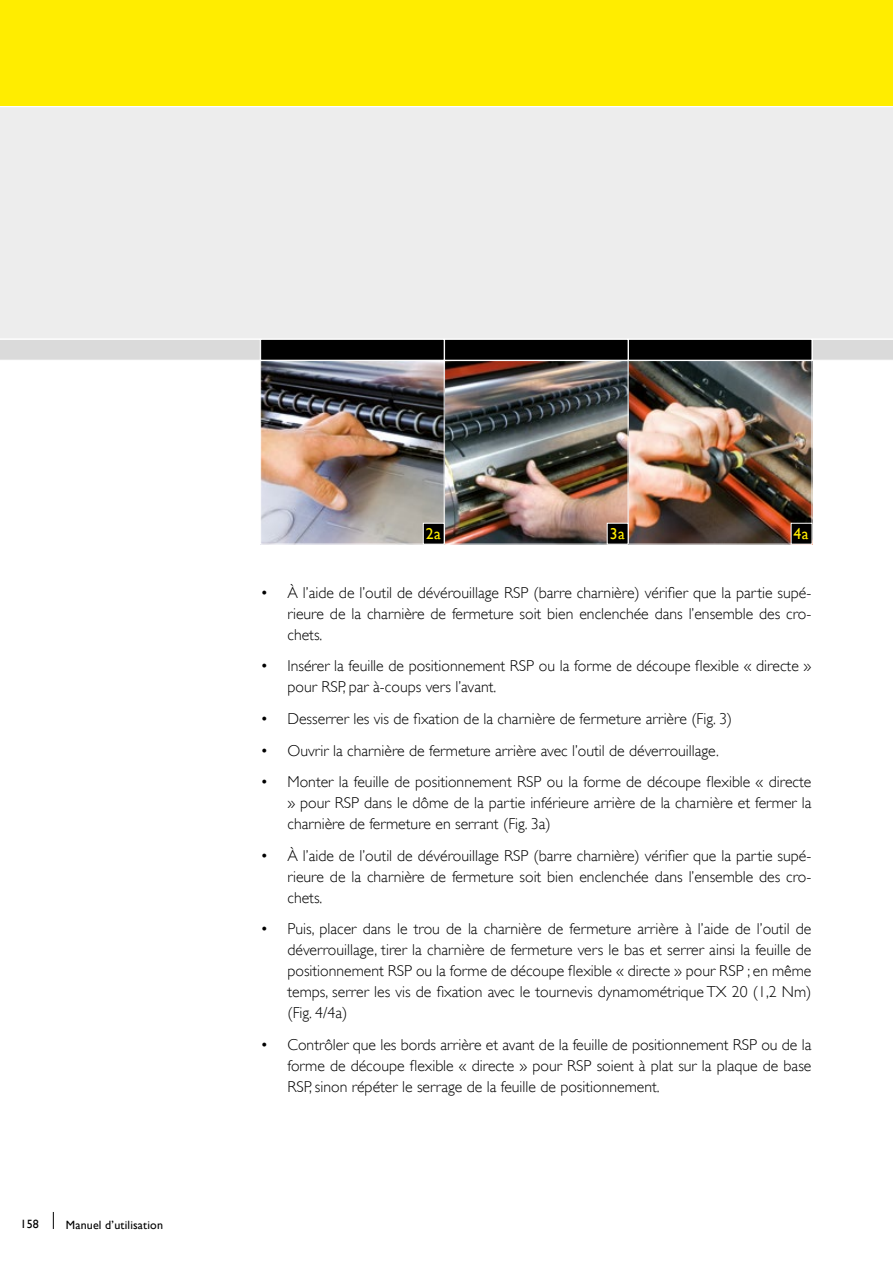
<style>
.page{position:relative;width:893px;height:1263px;background:#fff}
.page>*{position:absolute;margin:0;border:0;box-sizing:border-box;transform-origin:0 0}
.t1{font:300 15.75px/21px "Gill Sans";color:#000;text-align:justify}
.t2{font:15.75px "Gill Sans";color:#ffed00}
.t3{font:12px "Gill Sans";letter-spacing:.015em;color:#000}
</style>
<div class="page">
<div style="left:0;top:0;width:893px;height:106px;background:#ffed00"></div>
<div style="left:0;top:107px;width:893px;height:231px;background:#ededed"></div>
<div style="left:0;top:340px;width:260px;height:20px;background:#dadada"></div>
<div style="left:260px;top:339px;width:184px;height:21px;background:#000;border:1px solid #fff"></div>
<div style="left:444px;top:339px;width:184px;height:21px;background:#000;border:1px solid #fff"></div>
<div style="left:628px;top:339px;width:184px;height:21px;background:#000;border:1px solid #fff"></div>
<div style="left:813px;top:340px;width:80px;height:20px;background:#dadada"></div>
<svg style="left:53px;top:1212px;width:1px;height:17px"></svg>
<img style="left:630px;top:362px;width:180px;height:180px">
<div style="left:628px;top:360px;width:184px;height:184px;border:1px solid #fff"></div>
<img style="left:446px;top:362px;width:180px;height:180px">
<div style="left:444px;top:360px;width:184px;height:184px;border:1px solid #fff"></div>
<img style="left:262px;top:362px;width:180px;height:180px">
<div style="left:260px;top:360px;width:184px;height:184px;border:1px solid #fff"></div>
<div style="left:791px;top:523px;width:21px;height:21px;background:#000"></div>
<div style="left:607px;top:523px;width:21px;height:21px;background:#000"></div>
<div style="left:423px;top:523px;width:21px;height:21px;background:#000"></div>
<p class="t3" style="left:21px;top:1217px;width:20px">158</p>
<p class="t3" style="left:66px;top:1218px;width:99px">Manuel d’utilisation</p>
<p class="t2" style="left:426px;top:525px;width:16px">2a</p>
<p class="t2" style="left:610px;top:525px;width:16px">3a</p>
<p class="t2" style="left:793px;top:525px;width:16px">4a</p>
<p class="t2" style="left:430px;top:525px;width:9px">1</p>
<p class="t2" style="left:614px;top:525px;width:9px">2</p>
<p class="t2" style="left:797px;top:525px;width:9px">3</p>
<p class="t1" style="left:287px;top:582px;width:525px;text-indent:-27px">• À l’aide de l’outil de dévérouillage RSP (barre charnière) vérifier que la partie supé&shy;rieure de la charnière de fermeture soit bien enclenchée dans l’ensemble des cro&shy;chets.</p>
<p class="t1" style="left:287px;top:655px;width:525px;text-indent:-27px">• Insérer la feuille de positionnement RSP ou la forme de découpe flexible « directe » pour RSP, par à-coups vers l’avant.</p>
<p class="t1" style="left:260px;top:708px;width:473px">• Desserrer les vis de fixation de la charnière de fermeture arrière (Fig. 3)</p>
<p class="t1" style="left:260px;top:740px;width:460px">• Ouvrir la charnière de fermeture arrière avec l’outil de déverrouillage.</p>
<p class="t1" style="left:287px;top:771px;width:525px;text-indent:-27px">• Monter la feuille de positionnement RSP ou la forme de découpe flexible « directe » pour RSP dans le dôme de la partie inférieure arrière de la charnière et fermer la charnière de fermeture en serrant (Fig. 3a)</p>
<p class="t1" style="left:287px;top:845px;width:525px;text-indent:-27px">• À l’aide de l’outil de dévérouillage RSP (barre charnière) vérifier que la partie supé&shy;rieure de la charnière de fermeture soit bien enclenchée dans l’ensemble des cro&shy;chets.</p>
<p class="t1" style="left:287px;top:919px;width:525px;text-indent:-27px">• Puis, placer dans le trou de la charnière de fermeture arrière à l’aide de l’outil de déverrouillage, tirer la charnière de fermeture vers le bas et serrer ainsi la feuille de positionnement RSP ou la forme de découpe flexible « directe » pour RSP ; en même temps, serrer les vis de fixation avec le tournevis dynamométrique TX 20 (1,2 Nm) (Fig. 4/4a)</p>
<p class="t1" style="left:287px;top:1034px;width:525px;text-indent:-27px">• Contrôler que les bords arrière et avant de la feuille de positionnement RSP ou de la forme de découpe flexible « directe » pour RSP soient à plat sur la plaque de base RSP, sinon répéter le serrage de la feuille de positionnement.</p>
</div>
